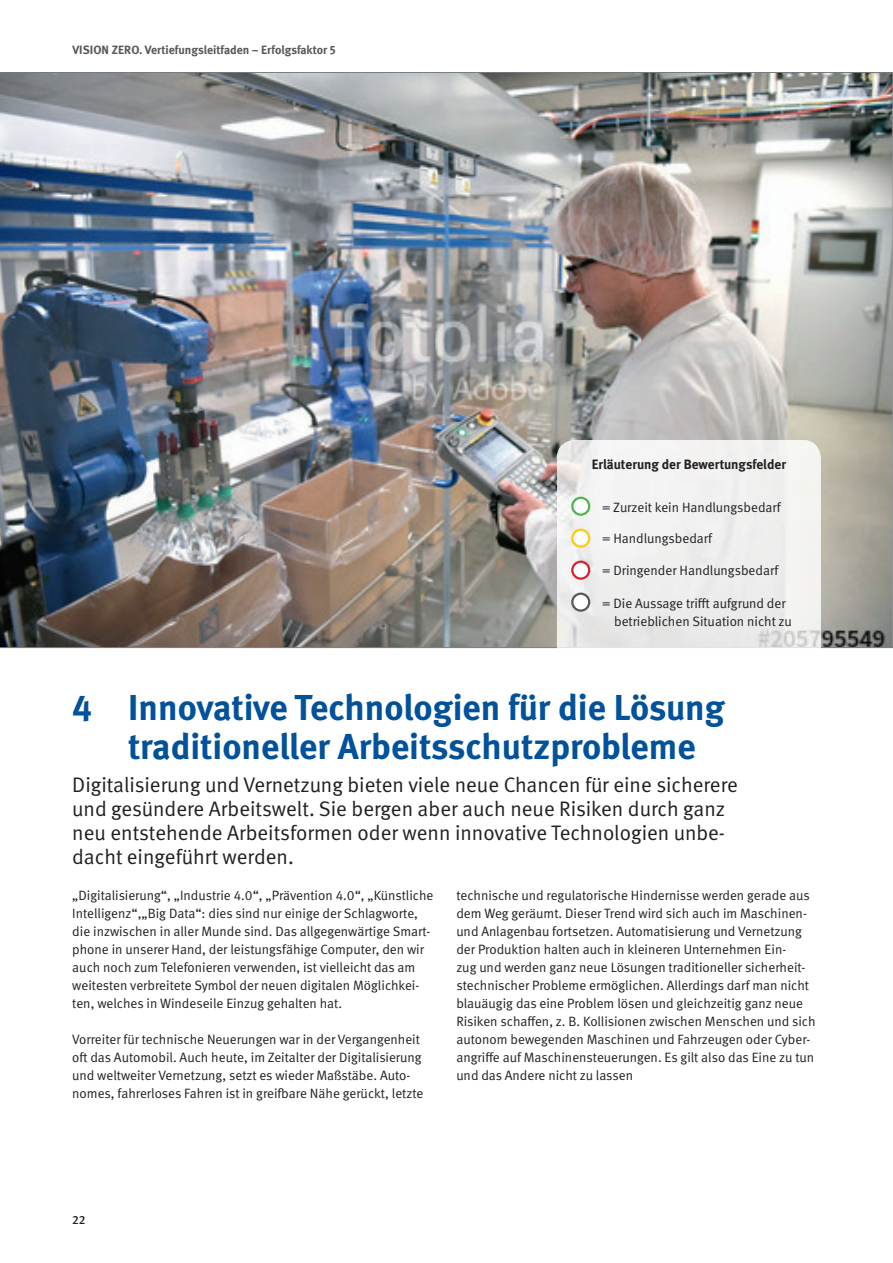
<style>
.page{position:relative;width:893px;height:1263px;background:#fff}
.page>*{position:absolute;margin:0;border:0;box-sizing:border-box;transform-origin:0 0}
.t1{font:700 36px/39px "DGUV Meta";color:#01519b}
.t2{font:21px/24px "DGUV Meta";color:#231f20}
.t3{font:13.5px/18px "DGUV Meta";color:#231f20}
.t4{font:700 13.5px "DGUV Meta";color:#231f20}
.t5{font:700 12px "DGUV Meta";color:#57585a}
.t6{font:500 12px "DGUV Meta";color:#231f20}
</style>
<div class="page">
<img style="left:0;top:72px;width:893px;height:576px">
<img style="left:557px;top:440px;width:264px;height:207px">
<hr style="left:557px;top:647px;width:264px;height:1px;background:#e2e3e5">
<div style="left:572px;top:498px;width:17px;height:17px;background:#fff;border-radius:50%"></div>
<div style="left:571px;top:497px;width:19px;height:19px;border:2px solid #4cb848;border-radius:50%"></div>
<svg style="left:572px;top:530px;width:17px;height:17px"></svg>
<div style="left:571px;top:529px;width:19px;height:19px;border:2px solid #feca0a;border-radius:50%"></div>
<svg style="left:572px;top:562px;width:17px;height:17px"></svg>
<div style="left:571px;top:561px;width:19px;height:19px;border:2px solid #da2128;border-radius:50%"></div>
<svg style="left:572px;top:594px;width:17px;height:17px"></svg>
<div style="left:571px;top:593px;width:19px;height:19px;border:2px solid #57585a;border-radius:50%"></div>
<p class="t5" style="left:72px;top:43px;width:265px">VISION ZERO. Vertiefungsleitfaden – Erfolgsfaktor 5</p>
<p class="t4" style="left:592px;top:456px;width:196px">Erläuterung der Bewertungsfelder</p>
<p class="t3" style="left:602px;top:499px;width:180px">= Zurzeit kein Handlungsbedarf</p>
<p class="t3" style="left:602px;top:529px;width:112px">= Handlungsbedarf</p>
<p class="t3" style="left:602px;top:561px;width:178px">= Dringender Handlungsbedarf</p>
<p class="t3" style="left:614px;top:595px;width:179px;text-indent:-12px">= Die Aussage trifft aufgrund der betrieblichen Situation nicht zu</p>
<h1 class="t1" style="left:128px;top:689px;width:598px;text-indent:-56px">4 Innovative Technologien für die Lösung traditioneller Arbeitsschutzprobleme</h1>
<p class="t2" style="left:72px;top:773px;width:667px">Digitalisierung und Vernetzung bieten viele neue Chancen für eine sicherere und gesündere Arbeitswelt. Sie bergen aber auch neue Risiken durch ganz neu entstehende Arbeitsformen oder wenn innovative Technologien unbe&shy;dacht eingeführt werden.</p>
<p class="t3" style="left:72px;top:887px;width:363px">„Digitalisierung“, „Industrie 4.0“, „Prävention 4.0“, „Künstliche Intelligenz“,„Big Data“: dies sind nur einige der Schlagworte, die inzwischen in aller Munde sind. Das allgegenwärtige Smart&shy;phone in unserer Hand, der leistungsfähige Computer, den wir auch noch zum Telefonieren verwenden, ist vielleicht das am weitesten verbreitete Symbol der neuen digitalen Möglichkei&shy;ten, welches in Windeseile Einzug gehalten hat.</p>
<p class="t3" style="left:72px;top:1031px;width:353px">Vorreiter für technische Neuerungen war in der Vergangenheit oft das Automobil. Auch heute, im Zeitalter der Digitalisierung und weltweiter Vernetzung, setzt es wieder Maßstäbe. Auto&shy;nomes, fahrerloses Fahren ist in greifbare Nähe gerückt, letzte</p>
<p class="t3" style="left:456px;top:887px;width:361px">technische und regulatorische Hindernisse werden gerade aus dem Weg geräumt. Dieser Trend wird sich auch im Maschinen&shy;und Anlagenbau fortsetzen. Automatisierung und Vernetzung der Produktion halten auch in kleineren Unternehmen Ein-<br>zug und werden ganz neue Lösungen traditioneller sicherheit&shy;stechnischer Probleme ermöglichen. Allerdings darf man nicht blauäugig das eine Problem lösen und gleichzeitig ganz neue Risiken schaffen, z. B. Kollisionen zwischen Menschen und sich autonom bewegenden Maschinen und Fahrzeugen oder Cyber&shy;angriffe auf Maschinensteuerungen. Es gilt also das Eine zu tun und das Andere nicht zu lassen</p>
<p class="t6" style="left:72px;top:1213px;width:15px">22</p>
</div>
